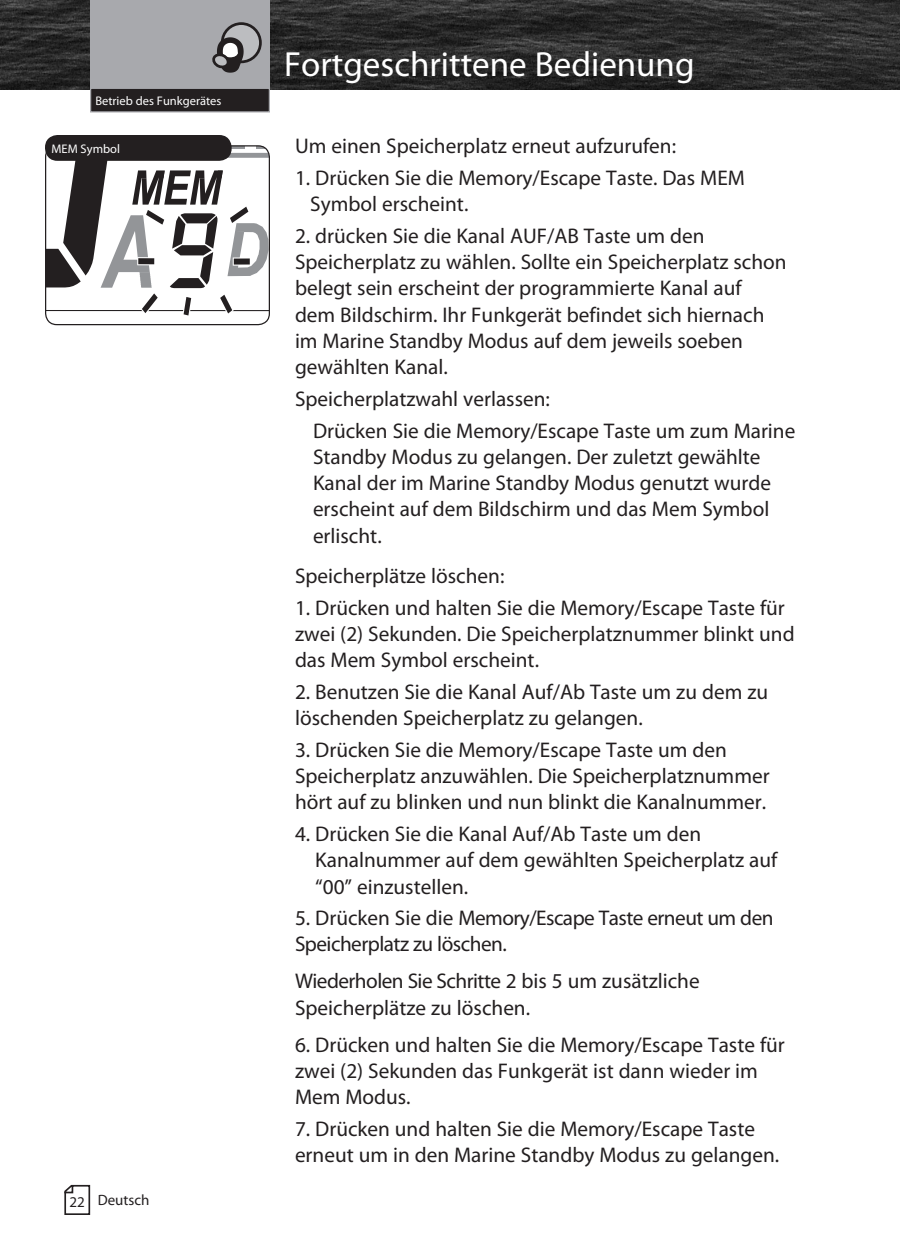
<style>
.page{position:relative;width:900px;height:1260px;background:#fff}
.page>*{position:absolute;margin:0;border:0;box-sizing:border-box;transform-origin:0 0}
.t1{font:35px "Myriad Pro";color:#fff}
.Step_Indented3{font:21.25px/26.2px "Myriad Pro";color:#231f20}
.Body_Indented3{font:21.25px/26.2px "Myriad Pro";color:#231f20}
.Step_Indented3-2{font:21.25px/26.2px "Myriad Pro";letter-spacing:-.025em;color:#231f20}
.body{font:15px "Myriad Pro";color:#231f20}
.t2{font:12.5px "Myriad Pro";color:#fff}
</style>
<div class="page">
<img style="left:0;top:0;width:900px;height:90px">
<div style="left:90px;top:0;width:180px;height:90px;background:#a8a9ad"></div>
<div style="left:91px;top:88px;width:178px;height:24px;background:#231f20"></div>
<div style="left:90px;top:88px;width:180px;height:24px;border:1px solid #a8a9ad"></div>
<div style="left:222px;top:24px;width:38px;height:38px;background:#bcbdc0;border-radius:50%"></div>
<div style="left:221px;top:22px;width:41px;height:41px;border:3px solid #231f20;border-radius:50%"></div>
<svg style="left:212px;top:37px;width:32px;height:36px"></svg>
<svg style="left:64px;top:1185px;width:27px;height:30px"></svg>
<svg style="left:47px;top:146px;width:222px;height:170px"></svg>
<div style="left:45px;top:145px;width:225px;height:180px;border:1px solid #231f20;border-radius:11px"></div>
<div style="left:45px;top:135px;width:187px;height:26px;background:#231f20;border-radius:12px"></div>
<p class="t2" style="left:95px;top:94px;width:146px">VHF Marine Radio Protocols</p>
<p class="t2" style="left:95px;top:94px;width:128px">Betrieb des Funkgerätes</p>
<p class="t2" style="left:52px;top:141px;width:70px">MEM Symbol</p>
<p class="body" style="left:70px;top:1193px;width:17px">22</p>
<p class="body" style="left:98px;top:1191px;width:53px">Deutsch</p>
<p class="t1" style="left:284px;top:43px;width:412px">Fortgeschrittene Bedienung</p>
<p class="Body_Indented3" style="left:295px;top:133px;width:383px">Um einen Speicherplatz erneut aufzurufen:</p>
<p class="Step_Indented3" style="left:310px;top:165px;width:436px;text-indent:-15px">1. Drücken Sie die Memory/Escape Taste. Das MEM<br>Symbol erscheint.</p>
<p class="Step_Indented3" style="left:295px;top:222px;width:493px">2. drücken Sie die Kanal AUF/AB Taste um den Speicherplatz zu wählen. Sollte ein Speicherplatz schon belegt sein erscheint der programmierte Kanal auf dem Bildschirm. Ihr Funkgerät befindet sich hiernach im Marine Standby Modus auf dem jeweils soeben gewählten Kanal.</p>
<p class="Step_Indented3" style="left:295px;top:385px;width:256px">Speicherplatzwahl verlassen:</p>
<p class="Body_Indented3" style="left:313px;top:417px;width:484px">Drücken Sie die Memory/Escape Taste um zum Marine Standby Modus zu gelangen. Der zuletzt gewählte Kanal der im Marine Standby Modus genutzt wurde erscheint auf dem Bildschirm und das Mem Symbol erlischt.</p>
<p class="Body_Indented3" style="left:295px;top:563px;width:211px">Speicherplätze löschen:</p>
<p class="Step_Indented3" style="left:295px;top:594px;width:501px">1. Drücken und halten Sie die Memory/Escape Taste für zwei (2) Sekunden. Die Speicherplatznummer blinkt und das Mem Symbol erscheint.</p>
<p class="Step_Indented3" style="left:295px;top:678px;width:475px">2. Benutzen Sie die Kanal Auf/Ab Taste um zu dem zu löschenden Speicherplatz zu gelangen.</p>
<p class="Step_Indented3" style="left:295px;top:736px;width:476px">3. Drücken Sie die Memory/Escape Taste um den<br>Speicherplatz anzuwählen. Die Speicherplatznummer hört auf zu blinken und nun blinkt die Kanalnummer.</p>
<p class="Step_Indented3" style="left:315px;top:820px;width:464px;text-indent:-20px">4. Drücken Sie die Kanal Auf/Ab Taste um den<br>Kanalnummer auf dem gewählten Speicherplatz auf “00” einzustellen.</p>
<p class="Step_Indented3-2" style="left:295px;top:905px;width:480px">5. Drücken Sie die Memory/Escape Taste erneut um den<br>Speicherplatz zu löschen.</p>
<p class="Step_Indented3" style="left:295px;top:968px;width:406px">Wiederholen Sie Schritte 2 bis 5 um zusätzliche<br>Speicherplätze zu löschen.</p>
<p class="Step_Indented3" style="left:295px;top:1031px;width:491px">6. Drücken und halten Sie die Memory/Escape Taste für zwei (2) Sekunden das Funkgerät ist dann wieder im<br>Mem Modus.</p>
<p class="Step_Indented3" style="left:295px;top:1115px;width:486px">7. Drücken und halten Sie die Memory/Escape Taste erneut um in den Marine Standby Modus zu gelangen.</p>
</div>
